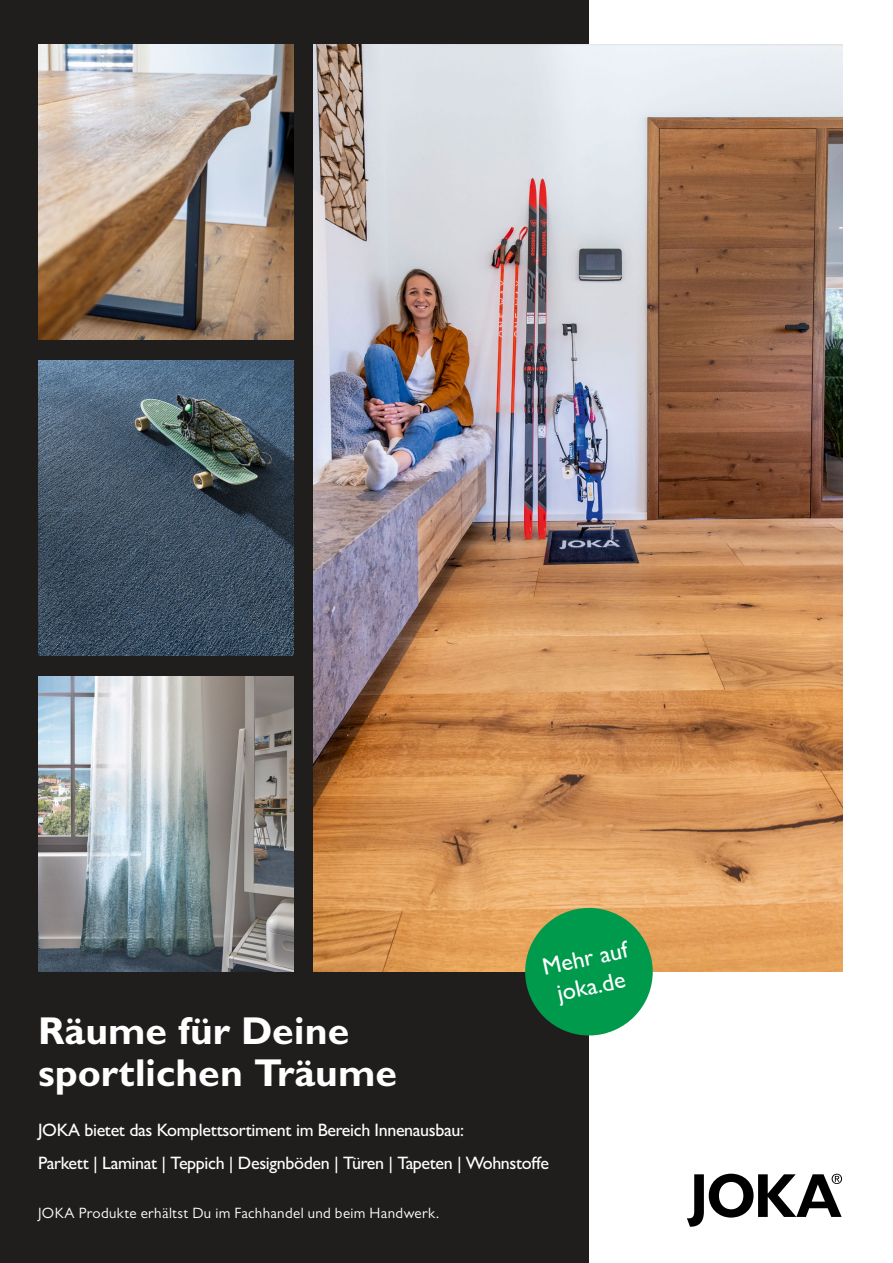
<style>
.page{position:relative;width:893px;height:1263px;background:#fff}
.page>*{position:absolute;margin:0;border:0;box-sizing:border-box;transform-origin:0 0}
.t1{font:700 39px/42px "Gill Sans MT Pro";color:#fff}
.t2{font:500 24px/28.8px "Gill Sans MT Pro";color:#fff;text-align:center}
.t3{font:500 18px/33px "Gill Sans MT Pro";letter-spacing:-.02em;color:#fff}
.t4{font:15px "Gill Sans MT Pro";letter-spacing:.025em;color:#fff}
</style>
<div class="page">
<div style="left:0;top:0;width:589px;height:1263px;background:#201e1d"></div>
<img style="left:313px;top:45px;width:529px;height:927px">
<svg style="left:687px;top:1174px;width:155px;height:53px"></svg>
<svg style="left:519px;top:902px;width:140px;height:134px;background:#3c9959"></svg>
<img style="left:38px;top:677px;width:255px;height:295px">
<img style="left:38px;top:361px;width:255px;height:295px">
<img style="left:38px;top:45px;width:255px;height:295px">
<h1 class="t1" style="left:38px;top:1009px;width:361px">Räume für Deine sportlichen Träume</h1>
<h2 class="t2" style="left:540px;top:952px;width:88px;rotate:-12deg">Mehr auf joka.de</h2>
<p class="t3" style="left:38px;top:1113px;width:512px">JOKA bietet das Komplettsortiment im Bereich Innenausbau:<br>Parkett | Laminat | Teppich | Designböden | Türen | Tapeten | Wohnstoffe</p>
<p class="t4" style="left:38px;top:1204px;width:403px">JOKA Produkte erhältst Du im Fachhandel und beim Handwerk.</p>
</div>
